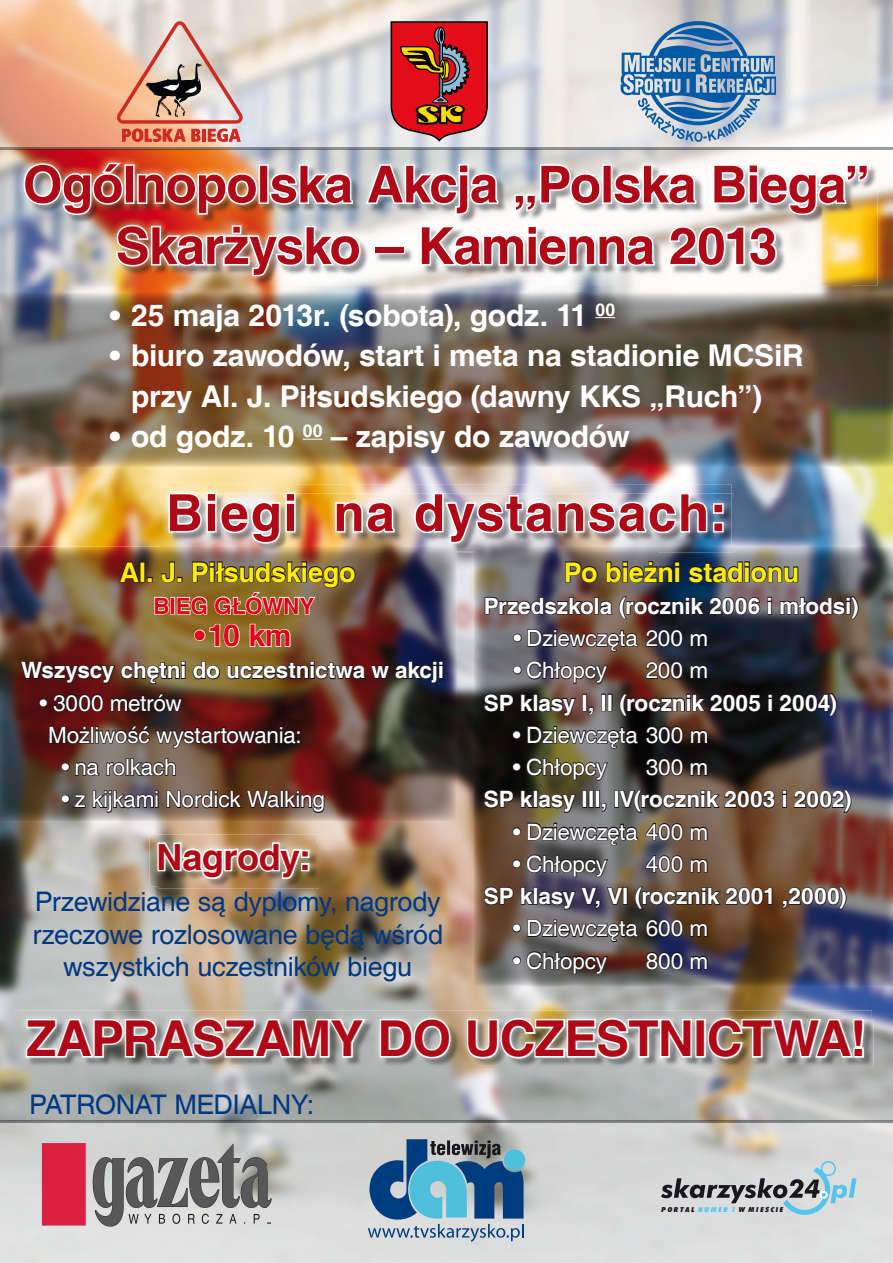
<style>
.page{position:relative;width:893px;height:1263px;background:#fff}
.page>*{position:absolute;margin:0;border:0;box-sizing:border-box;transform-origin:0 0}
.t1{font:700 51px/61.5px "Helvetica";letter-spacing:-.015em;color:#af0917;text-align:center}
.t2{font:700 51px "Helvetica";letter-spacing:.035em;color:#af0917}
.t3{font:700 49.5px "Helvetica";letter-spacing:-.015em;color:#af0917}
.t4{font:700 36px "Helvetica";letter-spacing:-.01em;color:#af0917}
.t5{font:700 30px/40.5px "Helvetica";letter-spacing:-.01em;color:#fff}
.t6{font:700 30px "Helvetica";color:#e2001a}
.t7{font:27px/32.4px "Helvetica";letter-spacing:-.015em;color:#003883;text-align:center}
.t8{font:700 27px "Helvetica";letter-spacing:-.01em;color:#ffed00}
.t9{font:22.5px/32.2px "Helvetica";letter-spacing:-.01em;color:#fff}
.t10{font:700 22.5px "Helvetica";letter-spacing:-.005em;color:#fff}
.t11{font:700 22.5px "Helvetica";letter-spacing:-.005em;color:#e2001a}
.t12{font:italic 900 condensed 6.82px "Futura BT";color:#1a171c;scale:1.18 1}
.s1{color:#55c3ec}
</style>
<div class="page">
<img style="left:0;top:150px;width:22px;height:25px">
<img style="left:0;top:175px;width:24px;height:117px">
<img style="left:868px;top:180px;width:25px;height:112px">
<img style="left:24px;top:284px;width:844px;height:8px">
<img style="left:0;top:292px;width:184px;height:254px">
<img style="left:865px;top:467px;width:28px;height:32px">
<img style="left:865px;top:499px;width:28px;height:47px">
<img style="left:0;top:821px;width:20px;height:191px">
<img style="left:865px;top:986px;width:28px;height:26px">
<img style="left:0;top:1012px;width:24px;height:108px">
<img style="left:868px;top:1012px;width:25px;height:108px">
<img style="left:50px;top:1068px;width:818px;height:52px">
<img style="left:0;top:1120px;width:893px;height:143px">
<img style="left:0;top:1121px;width:893px;height:1px">
<img style="left:865px;top:546px;width:28px;height:440px">
<img style="left:0;top:546px;width:20px;height:175px">
<img style="left:0;top:721px;width:20px;height:100px">
<img style="left:184px;top:292px;width:709px;height:175px">
<img style="left:0;top:0;width:893px;height:150px">
<img style="left:21px;top:1129px;width:271px;height:113px">
<svg style="left:595px;top:317px;width:20px;height:1px"></svg>
<svg style="left:303px;top:439px;width:19px;height:1px"></svg>
<img style="left:851px;top:167px;width:27px;height:119px">
<img style="left:25px;top:284px;width:826px;height:2px">
<img style="left:16px;top:180px;width:9px;height:104px">
<img style="left:25px;top:166px;width:851px;height:118px">
<img style="left:865px;top:1019px;width:8px;height:49px">
<img style="left:18px;top:1029px;width:2px;height:37px">
<img style="left:20px;top:464px;width:845px;height:613px">
<svg style="left:368px;top:1139px;width:156px;height:103px;background:#6c95af"></svg>
<svg style="left:661px;top:1161px;width:195px;height:54px;background:#b7bfc2"></svg>
<img style="left:22px;top:21px;width:848px;height:257px">
<h1 class="t1" style="left:23px;top:156px;width:848px">Ogólnopolska Akcja „Polska Biega”<br>Skarżysko – Kamienna 2013</h1>
<h3 class="t5" style="left:110px;top:297px;width:507px">• 25 maja 2013r. (sobota), godz. 11 <sup>00</sup></h3>
<h3 class="t5" style="left:131px;top:337px;width:674px;text-indent:-21px">• biuro zawodów, start i meta na stadionie MCSiR przy Al. J. Piłsudskiego (dawny KKS „Ruch”)</h3>
<h3 class="t5" style="left:110px;top:418px;width:522px">• od godz. 10 <sup>00</sup> – zapisy do zawodów</h3>
<h1 class="t2" style="left:166px;top:482px;width:562px">Biegi na dystansach:</h1>
<p class="t8" style="left:120px;top:555px;width:237px">Al. J. Piłsudskiego</p>
<p class="t11" style="left:153px;top:592px;width:163px">BIEG GŁÓWNY</p>
<h3 class="t6" style="left:195px;top:617px;width:99px">• 10 km</h3>
<p class="t10" style="left:21px;top:657px;width:424px">Wszyscy chętni do uczestnictwa w akcji</p>
<p class="t9" style="left:48px;top:687px;width:255px;text-indent:-9px">• 3000 metrów<br>Możliwość wystartowania:</p>
<p class="t9" style="left:62px;top:752px;width:116px">• na rolkach</p>
<p class="t9" style="left:62px;top:784px;width:265px">• z kijkami Nordick Walking</p>
<h3 class="t4" style="left:157px;top:835px;width:156px">Nagrody:</h3>
<p class="t7" style="left:32px;top:886px;width:412px">Przewidziane są dyplomy, nagrody rzeczowe rozlosowane będą wśród wszystkich uczestników biegu</p>
<p class="t8" style="left:564px;top:555px;width:237px">Po bieżni stadionu</p>
<p class="t10" style="left:484px;top:592px;width:376px">Przedszkola (rocznik 2006 i młodsi)</p>
<p class="t9" style="left:513px;top:623px;width:196px">• Dziewczęta 200 m</p>
<p class="t9" style="left:513px;top:655px;width:95px">• Chłopcy</p>
<p class="t9" style="left:646px;top:655px;width:64px">200 m</p>
<p class="t10" style="left:484px;top:689px;width:355px">SP klasy I, II (rocznik 2005 i 2004)</p>
<p class="t9" style="left:513px;top:719px;width:197px">• Dziewczęta 300 m</p>
<p class="t9" style="left:513px;top:752px;width:96px">• Chłopcy</p>
<p class="t9" style="left:646px;top:752px;width:64px">300 m</p>
<p class="t10" style="left:484px;top:786px;width:369px">SP klasy III, IV(rocznik 2003 i 2002)</p>
<p class="t9" style="left:513px;top:816px;width:197px">• Dziewczęta 400 m</p>
<p class="t9" style="left:513px;top:848px;width:96px">• Chłopcy</p>
<p class="t9" style="left:646px;top:848px;width:64px">400 m</p>
<p class="t10" style="left:484px;top:882px;width:364px">SP klasy V, VI (rocznik 2001 ,2000)</p>
<p class="t9" style="left:513px;top:913px;width:197px">• Dziewczęta 600 m</p>
<p class="t9" style="left:513px;top:945px;width:96px">• Chłopcy</p>
<p class="t9" style="left:646px;top:945px;width:64px">800 m</p>
<h2 class="t3" style="left:26px;top:1008px;width:842px">ZAPRASZAMY DO UCZESTNICTWA!</h2>
<p class="t7" style="left:29px;top:1089px;width:287px">PATRONAT MEDIALNY:</p>
<p class="t12" style="left:662px;top:1206px;width:105px">P O R T A L <span class="s1">N U M E R 1</span> W M I E S C I E</p>
</div>
